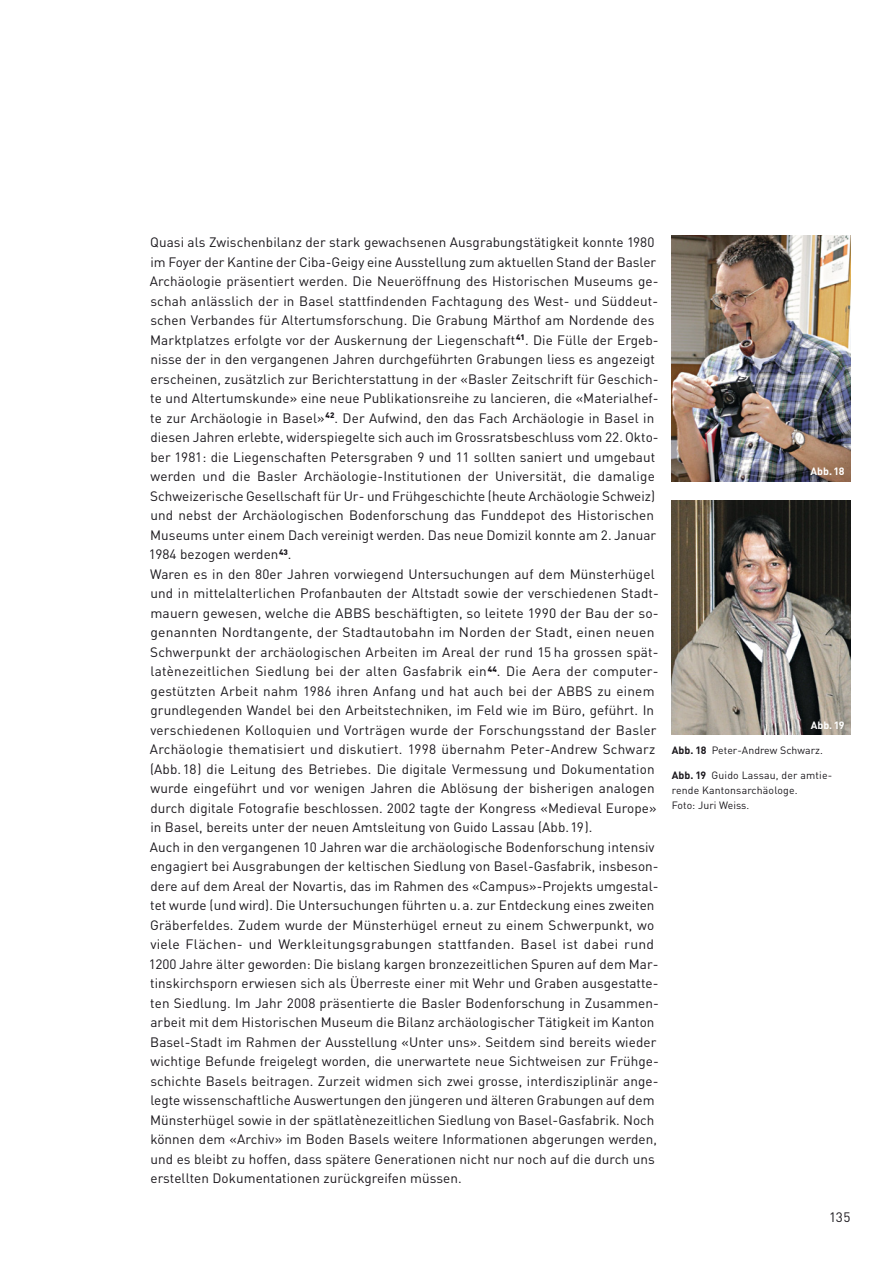
<style>
.page{position:relative;width:893px;height:1263px;background:#fff}
.page>*{position:absolute;margin:0;border:0;box-sizing:border-box;transform-origin:0 0}
.t1{font:13.5px/19.5px "DIN";letter-spacing:.005em;color:#1a171c}
.t2{font:10.5px/15px "DIN";letter-spacing:.01em;color:#1a171c}
.t3{font:700 10.5px "DIN";letter-spacing:.005em;color:#fff}
.s1{font-weight:700}
</style>
<div class="page">
<img style="left:672px;top:236px;width:178px;height:245px">
<img style="left:672px;top:501px;width:178px;height:234px">
<p class="t1" style="left:149px;top:232px;width:512px">Quasi als Zwischenbilanz der stark gewachsenen Ausgrabungstätigkeit konnte 1980 im Foyer der Kantine der Ciba-Geigy eine Ausstellung zum aktuellen Stand der Basler Archäologie präsentiert werden. Die Neueröffnung des Historischen Museums ge&shy;schah anlässlich der in Basel stattfindenden Fachtagung des West- und Süddeut&shy;schen Verbandes für Altertumsforschung. Die Grabung Märthof am Nordende des Marktplatzes erfolgte vor der Auskernung der Liegenschaft<sup>41</sup>. Die Fülle der Ergeb&shy;nisse der in den vergangenen Jahren durchgeführten Grabungen liess es angezeigt erscheinen, zusätzlich zur Berichterstattung in der «Basler Zeitschrift für Geschich&shy;te und Altertumskunde» eine neue Publikationsreihe zu lancieren, die «Materialhef&shy;te zur Archäologie in Basel»<sup>42</sup>. Der Aufwind, den das Fach Archäologie in Basel in diesen Jahren erlebte, widerspiegelte sich auch im Grossratsbeschluss vom 22.Okto&shy;ber 1981: die Liegenschaften Petersgraben 9 und 11 sollten saniert und umgebaut werden und die Basler Archäologie-Institutionen der Universität, die damalige Schweizerische Gesellschaft für Ur- und Frühgeschichte (heute Archäologie Schweiz) und nebst der Archäologischen Bodenforschung das Funddepot des Historischen Museums unter einem Dach vereinigt werden. Das neue Domizil konnte am 2. -Januar 1984 bezogen werden<sup>43</sup>.<br>Waren es in den 80er Jahren vorwiegend Untersuchungen auf dem Münsterhügel und in mittelalterlichen Profanbauten der Altstadt sowie der verschiedenen Stadt&shy;mauern gewesen, welche die ABBS beschäftigten, so leitete 1990 der Bau der so&shy;genannten Nordtangente, der Stadtautobahn im Norden der Stadt, einen neuen Schwerpunkt der archäologischen Arbeiten im Areal der rund 15 ha grossen spät&shy;latènezeitlichen Siedlung bei der alten Gasfabrik ein<sup>44</sup>. Die Aera der computer&shy;gestützten Arbeit nahm 1986 ihren Anfang und hat auch bei der ABBS zu einem grundlegenden Wandel bei den Arbeitstechniken, im Feld wie im Büro, geführt. In verschiedenen Kolloquien und Vorträgen wurde der Forschungsstand der Basler Archäologie thematisiert und diskutiert. 1998 übernahm Peter-Andrew Schwarz (Abb.18) die Leitung des Betriebes. Die digitale Vermessung und Dokumentation wurde eingeführt und vor wenigen Jahren die Ablösung der bisherigen analogen durch digitale Fotografie beschlossen. 2002 tagte der Kongress «Medieval Europe» in Basel, bereits unter der neuen Amtsleitung von Guido Lassau (Abb.19).<br>Auch in den vergangenen 10 Jahren war die archäologische Bodenforschung intensiv engagiert bei Ausgrabungen der keltischen Siedlung von Basel-Gasfabrik, insbeson&shy;dere auf dem Areal der Novartis, das im Rahmen des «Campus»-Projekts umgestal&shy;tet wurde (und wird). Die Untersuchungen führten u. a. zur Entdeckung eines zweiten Gräberfeldes. Zudem wurde der Münsterhügel erneut zu einem Schwerpunkt, wo viele Flächen- und Werkleitungsgrabungen stattfanden. Basel ist dabei rund 1200 Jahre älter geworden: Die bislang kargen bronzezeitlichen Spuren auf dem Mar&shy;tinskirchsporn erwiesen sich als Überreste einer mit Wehr und Graben ausgestatte&shy;ten Siedlung. Im Jahr 2008 präsentierte die Basler Bodenforschung in Zusammen&shy;arbeit mit dem Historischen Museum die Bilanz archäologischer Tätigkeit im Kanton Basel-Stadt im Rahmen der Ausstellung «Unter uns». Seitdem sind bereits wieder wichtige Befunde freigelegt worden, die unerwartete neue Sichtweisen zur Frühge&shy;schichte Basels beitragen. Zurzeit widmen sich zwei grosse, interdisziplinär ange&shy;legte wissenschaftliche Auswertungen den jüngeren und älteren Grabungen auf dem Münsterhügel sowie in der spätlatènezeitlichen Siedlung von Basel-Gasfabrik. Noch können dem «Archiv» im Boden Basels weitere Informationen abgerungen werden, und es bleibt zu hoffen, dass spätere Generationen nicht nur noch auf die durch uns erstellten Dokumentationen zurückgreifen müssen.</p>
<p class="t3" style="left:810px;top:465px;width:36px">Abb.18</p>
<p class="t3" style="left:811px;top:718px;width:35px">Abb.19</p>
<p class="t2" style="left:672px;top:743px;width:153px"><span class="s1">Abb. 18</span> Peter-Andrew Schwarz.</p>
<p class="t2" style="left:672px;top:767px;width:160px"><span class="s1">Abb. 19</span> Guido Lassau, der amtie&shy;rende Kantonsarchäologe.<br>Foto: Juri Weiss.</p>
<p class="t1" style="left:829px;top:1207px;width:23px">135</p>
</div>
